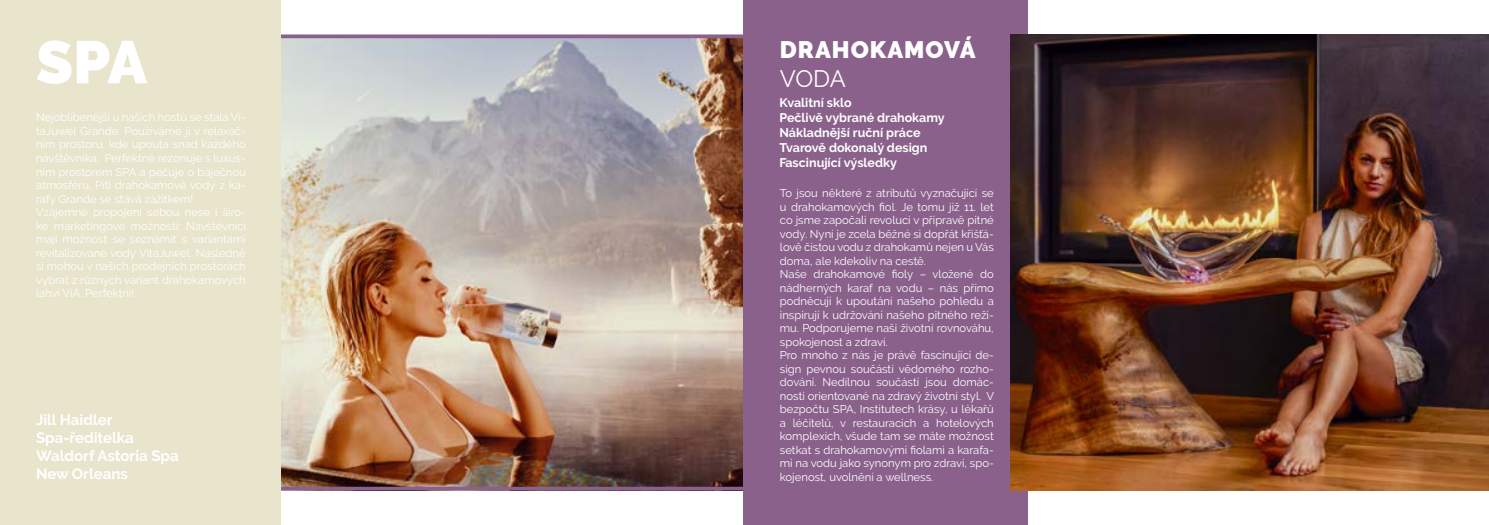
<style>
.page{position:relative;width:1489px;height:525px;background:#fff}
.page>*{position:absolute;margin:0;border:0;box-sizing:border-box;transform-origin:0 0}
.t1{font:900 60px "Raleway";color:#fff}
.t2{font:900 23.75px "Raleway";letter-spacing:.045em;color:#fff}
.t3{font:23.75px "Raleway";color:#fff}
.t4{font:700 15px/18px "Raleway";color:#fff}
.t5{font:700 12.5px/15px "Raleway";color:#fff}
.t6{font:11.25px/13.5px "Raleway";color:#fff}
</style>
<div class="page">
<img style="left:280px;top:33px;width:1176px;height:458px">
<div style="left:0;top:0;width:280px;height:524px;background:#e9e4cc"></div>
<div style="left:743px;top:0;width:285px;height:524px;background:#89618a"></div>
<img style="left:1010px;top:34px;width:478px;height:456px">
<h1 class="t1" style="left:36px;top:27px;width:113px">SPA</h1>
<h2 class="t2" style="left:780px;top:36px;width:197px">DRAHOKAMOVÁ</h2>
<h2 class="t3" style="left:780px;top:64px;width:67px">VODA</h2>
<p class="t5" style="left:779px;top:95px;width:167px">Kvalitní sklo<br>Pečlivě vybrané drahokamy<br>Nákladnější ruční práce<br>Tvarově dokonalý design<br>Fascinující výsledky</p>
<p class="t6" style="left:780px;top:186px;width:216px">To jsou některé z atributů vyznačující se u drahokamových fiol. Je tomu již 11. let co jsme započali revoluci v přípravě pitné vody. Nyní je zcela běžné si dopřát křišťá&shy;lově čistou vodu z drahokamů nejen u Vás doma, ale kdekoliv na cestě.<br>Naše drahokamové fioly – vložené do nádherných karaf na vodu – nás přímo podněcují k upoutání našeho pohledu a inspirují k udržování našeho pitného reži&shy;mu. Podporujeme naši životní rovnováhu, spokojenost a zdraví.<br>Pro mnoho z nás je právě fascinující de&shy;sign pevnou součástí vědomého rozho&shy;dování. Nedílnou součástí jsou domác&shy;nosti orientované na zdravý životní styl. V bezpočtu SPA, Institutech krásy, u lékařů a léčitelů, v restauracích a hotelových komplexích, všude tam se máte možnost setkat s drahokamovými fiolami a karafa&shy;mi na vodu jako synonym pro zdraví, spo&shy;kojenost, uvolnění a wellness.</p>
<p class="t6" style="left:36px;top:111px;width:211px">Nejoblíbenější u našich hostů se stala Vi&shy;taJuwel Grande. Používáme ji v relaxač&shy;ním prostoru, kde upoutá snad každého návštěvníka. Perfektně rezonuje s luxus&shy;ním prostorem SPA a pečuje o báječnou atmosféru. Pití drahokamové vody z ka&shy;rafy Grande se stává zážitkem!<br>Vzájemné propojení sebou nese i širo&shy;ké marketingové možnosti: Návštěvníci mají možnost se seznámit s variantami revitalizované vody VitaJuwel. Následně si mohou v našich prodejních prostorách vybrat z různých variant drahokamových lahví ViA. Perfektní!</p>
<h3 class="t4" style="left:36px;top:410px;width:144px">Jill Haidler<br>Spa-ředitelka<br>Waldorf Astoria Spa<br>New Orleans</h3>
</div>
